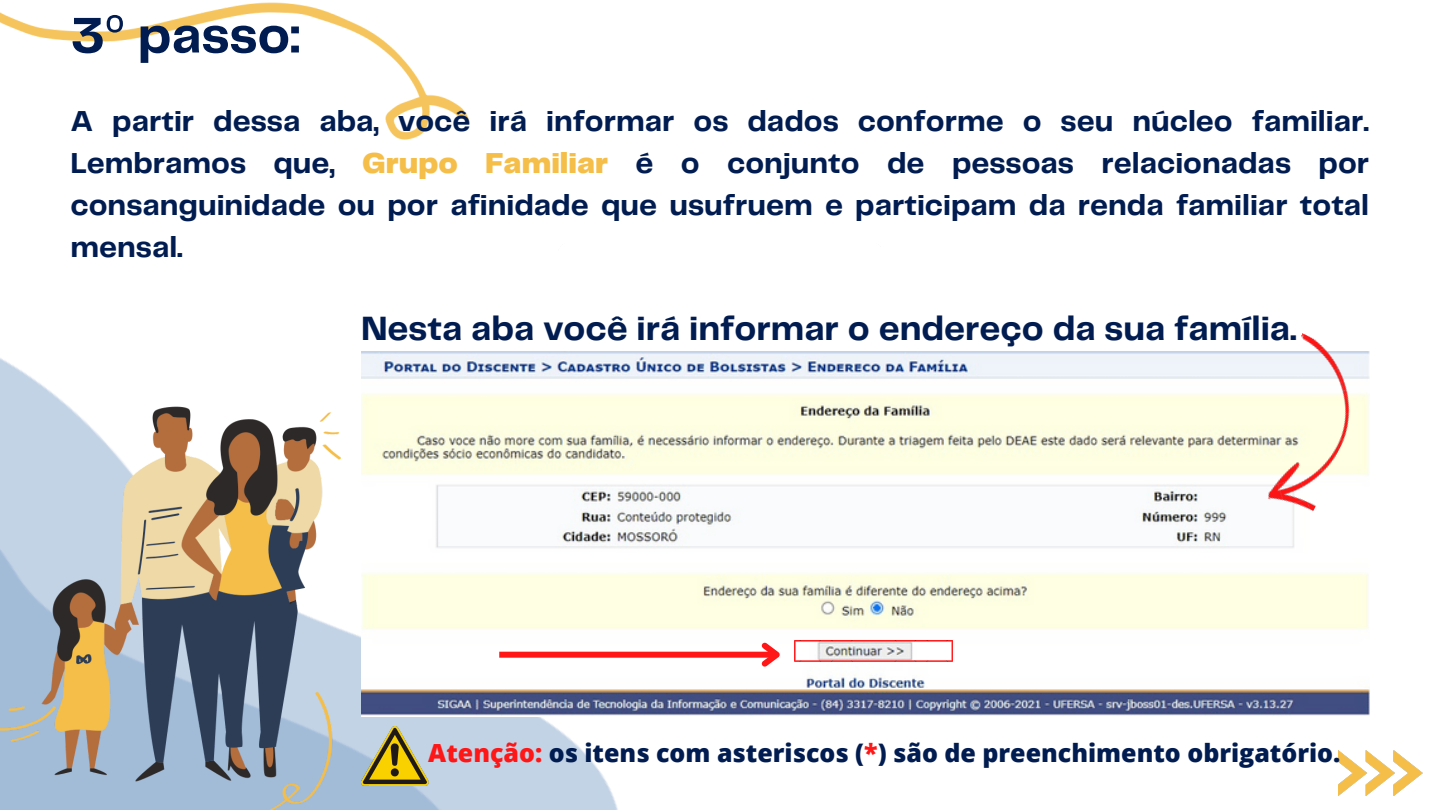
<style>
.page{position:relative;width:1440px;height:810px;background:#fff}
.page>*{position:absolute;margin:0;border:0;box-sizing:border-box;transform-origin:0 0}
.t1{font:700 52px "Telegraf";color:#011c50}
.t2{font:700 35px "Telegraf";color:#011c50}
.t3{font:700 30px/42px "Telegraf";color:#011c50;text-align:justify}
.t4{font:800 25px "Open Sans";color:#011c50}
.s1{font-family:"Noto Sans";font-weight:400}
.s2{font-weight:900;color:#f5be49}
.s3{color:#ff1616}
</style>
<div class="page">
<img style="left:0;top:351px;width:618px;height:459px">
<img style="left:0;top:2px;width:469px;height:138px">
<img style="left:0;top:405px;width:341px;height:405px">
<img style="left:361px;top:352px;width:1009px;height:364px">
<img style="left:1228px;top:333px;width:142px;height:187px">
<img style="left:1339px;top:751px;width:83px;height:44px">
<img style="left:361px;top:727px;width:68px;height:59px">
<div style="left:499px;top:652px;width:278px;height:6px;background:#ff1616"></div>
<svg style="left:756px;top:637px;width:31px;height:35px"></svg>
<img style="left:795px;top:640px;width:157px;height:21px">
<p class="t1" style="left:71px;top:13px;width:231px">3<span class="s1">º</span> passo:</p>
<p class="t3" style="left:71px;top:102px;width:1300px">A partir dessa aba, você irá informar os dados conforme o seu núcleo familiar.<br>Lembramos que, <span class="s2">Grupo Familiar</span> é o conjunto de pessoas relacionadas por consanguinidade ou por afinidade que usufruem e participam da renda familiar total mensal.</p>
<p class="t2" style="left:361px;top:313px;width:937px">Nesta aba você irá informar o endereço da sua família.</p>
<p class="t4" style="left:428px;top:735px;width:914px"><span class="s3">Atenção:</span> os itens com asteriscos (<span class="s3">*</span>) são de preenchimento obrigatório.</p>
</div>
